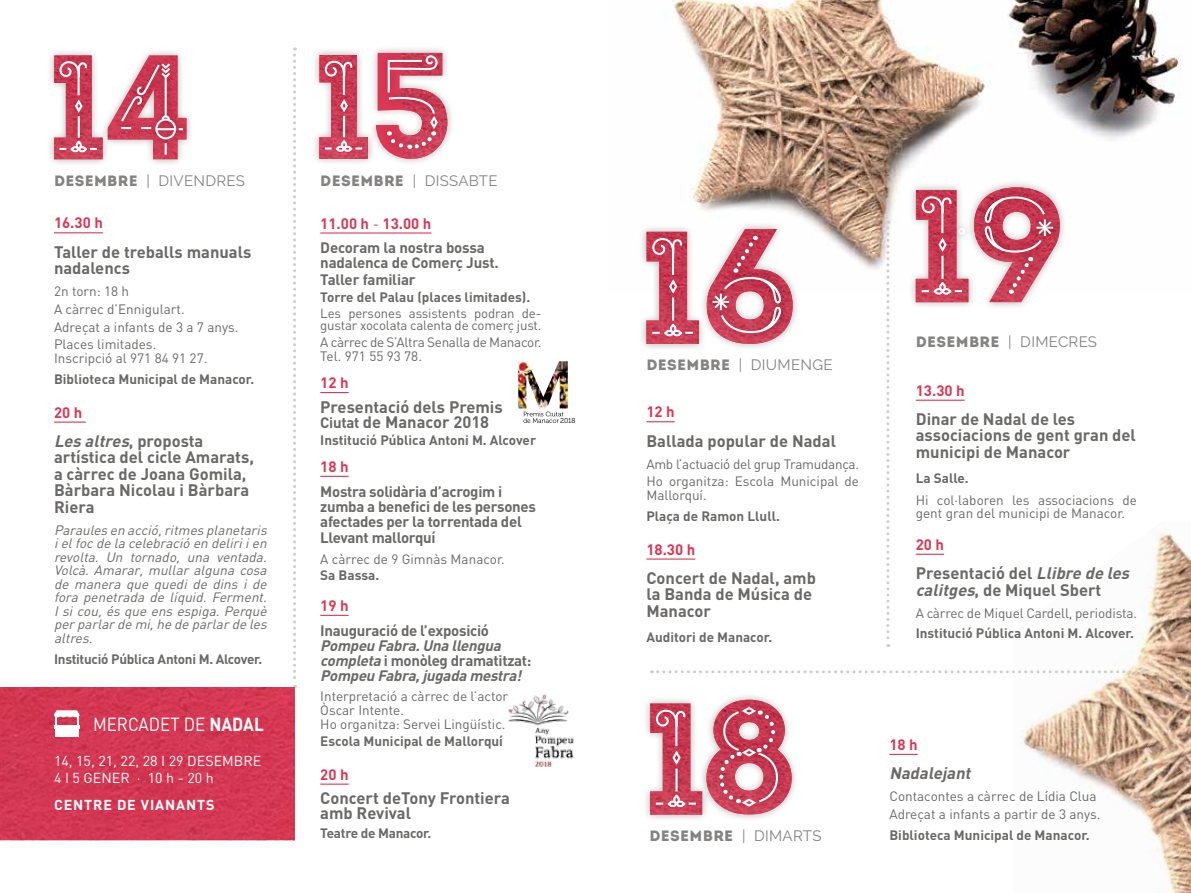
<style>
.page{position:relative;width:1191px;height:893px;background:#fff}
.page>*{position:absolute;margin:0;border:0;box-sizing:border-box;transform-origin:0 0}
.t1{font:18.75px "DIN";color:#fff;scale:.9 1}
.t2{font:700 16.5px/16.5px "DIN";color:#6a6967}
.t3{font:italic 700 16.5px "DIN";color:#6a6967}
.t4{font:700 15px/15px "DIN";letter-spacing:-.02em;color:#6a6967}
.t5{font:italic 700 15px/15px "DIN";color:#6a6967}
.t6{font:15px "Raleway";letter-spacing:.02em;color:#848382}
.t7{font:700 15px "DIN";color:#db3855}
.t8{font:15px "Intro";letter-spacing:.02em;color:#848382}
.t9{font:14.25px/17.1px "DIN";color:#fff}
.t10{font:700 14.25px "DIN";letter-spacing:.06em;color:#fff}
.t11{font:13.5px/17.7px "DIN";color:#6a6967}
.t12{font:italic 13.5px/13.5px "DIN";color:#6a6967;text-align:justify}
.t13{font:700 13.5px "DIN";color:#6a6967}
.t14{font:13.5px/17.7px "DIN";letter-spacing:-.02em;color:#6a6967}
.t15{font:700 13.5px "DIN";letter-spacing:-.02em;color:#6a6967}
.t16{font:13.2px/12px "DIN";letter-spacing:-.01em;color:#6a6967}
.t17{font:7.05px "Museo 300";color:#000}
.s1{font-family:"Intro"}
.s2{font-style:italic}
.s3{font-weight:700}
.s4{color:#db3855}
.s5{font-family:"Arial";font-weight:300;color:#db3855}
.s6{font-size:15px}
.s7{font-style:normal}
.s8{font-family:"Raleway"}
</style>
<div class="page">
<img style="left:664px;top:0;width:518px;height:290px">
<img style="left:1013px;top:532px;width:178px;height:361px">
<div style="left:698px;top:692px;width:101px;height:130px;background:#000;opacity:.3"></div>
<div style="left:46px;top:48px;width:65px;height:119px;background:#000;opacity:.3"></div>
<div style="left:52px;top:140px;width:21px;height:17px;background:#dadada"></div>
<hr style="left:54px;top:232px;width:49px;height:1px;background:#db3855">
<hr style="left:54px;top:422px;width:32px;height:1px;background:#db3855">
<svg style="left:646px;top:421px;width:28px;height:1px"></svg>
<hr style="left:646px;top:558px;width:49px;height:2px;background:#db3855">
<hr style="left:320px;top:232px;width:111px;height:2px;background:#db3855">
<svg style="left:320px;top:392px;width:28px;height:1px"></svg>
<svg style="left:320px;top:476px;width:28px;height:1px"></svg>
<svg style="left:320px;top:615px;width:28px;height:1px"></svg>
<svg style="left:320px;top:784px;width:28px;height:1px"></svg>
<svg style="left:889px;top:754px;width:28px;height:1px"></svg>
<hr style="left:915px;top:400px;width:49px;height:1px;background:#db3855">
<svg style="left:915px;top:554px;width:29px;height:1px"></svg>
<div style="left:311px;top:47px;width:65px;height:120px;background:#000;opacity:.3"></div>
<div style="left:348px;top:140px;width:21px;height:17px;background:#d9d9d9"></div>
<div style="left:317px;top:140px;width:22px;height:17px;background:#dbdbdb"></div>
<svg style="left:319px;top:55px;width:49px;height:104px"></svg>
<div style="left:699px;top:221px;width:101px;height:130px;background:#000;opacity:.3"></div>
<div style="left:638px;top:224px;width:68px;height:127px;background:#000;opacity:.3"></div>
<div style="left:645px;top:324px;width:21px;height:17px;background:#dbdbdb"></div>
<svg style="left:646px;top:229px;width:146px;height:115px"></svg>
<div style="left:642px;top:696px;width:68px;height:126px;background:#000;opacity:.3"></div>
<div style="left:648px;top:795px;width:22px;height:17px;background:#dbdbdb"></div>
<svg style="left:650px;top:700px;width:149px;height:115px"></svg>
<div style="left:966px;top:180px;width:101px;height:130px;background:#000;opacity:.3"></div>
<svg style="left:976px;top:187px;width:86px;height:115px"></svg>
<div style="left:908px;top:182px;width:68px;height:128px;background:#000;opacity:.3"></div>
<div style="left:947px;top:282px;width:22px;height:18px;background:#d27988"></div>
<div style="left:914px;top:282px;width:22px;height:18px;background:#e3e3e3"></div>
<svg style="left:915px;top:190px;width:53px;height:112px"></svg>
<svg style="left:293px;top:47px;width:3px;height:641px"></svg>
<svg style="left:651px;top:670px;width:485px;height:3px"></svg>
<div style="left:369px;top:45px;width:86px;height:121px;background:#000;opacity:.3"></div>
<div style="left:380px;top:52px;width:49px;height:48px;background:#d8c7ca"></div>
<svg style="left:376px;top:53px;width:71px;height:106px"></svg>
<svg style="left:886px;top:221px;width:3px;height:426px"></svg>
<div style="left:100px;top:48px;width:94px;height:119px;background:#fff"></div>
<div style="left:157px;top:136px;width:17px;height:26px;background:#000;opacity:.3"></div>
<div style="left:171px;top:121px;width:19px;height:17px;background:#000;opacity:.3"></div>
<svg style="left:54px;top:50px;width:132px;height:109px"></svg>
<img style="left:508px;top:694px;width:66px;height:73px">
<img style="left:518px;top:361px;width:50px;height:47px">
<svg style="left:523px;top:412px;width:40px;height:11px"></svg>
<img style="left:0;top:688px;width:295px;height:152px">
<div style="left:55px;top:725px;width:24px;height:12px;background:#fff"></div>
<hr style="left:54px;top:725px;width:26px;height:4px;background:#fff">
<hr style="left:55px;top:716px;width:2px;height:20px;background:#fff">
<hr style="left:77px;top:716px;width:2px;height:20px;background:#fff">
<svg style="left:54px;top:710px;width:25px;height:7px"></svg>
<div style="left:66px;top:712px;width:8px;height:5px;background:#fff;border-radius:50%"></div>
<div style="left:72px;top:712px;width:8px;height:5px;background:#fff;border-radius:50%"></div>
<p class="t6" style="left:54px;top:172px;width:192px"><span class="s1">DESEMBRE</span> | DIVENDRES</p>
<p class="t6" style="left:320px;top:172px;width:179px"><span class="s1">DESEMBRE</span> | DISSABTE</p>
<p class="t7" style="left:54px;top:213px;width:50px">16.30 h</p>
<p class="t2" style="left:54px;top:243px;width:199px">Taller de treballs manuals nadalencs</p>
<p class="t11" style="left:54px;top:282px;width:186px">2n torn: 18 h<br>A càrrec d’Ennigulart.<br>Adreçat a infants de 3 a 7 anys.<br>Places limitades.</p>
<p class="t11" style="left:54px;top:349px;width:155px">Inscripció al 971 84 91 27.</p>
<p class="t13" style="left:54px;top:370px;width:202px">Biblioteca Municipal de Manacor.</p>
<p class="t7" style="left:54px;top:402px;width:30px">20 h</p>
<p class="t2" style="left:54px;top:432px;width:201px"><span class="s2">Les altres</span>, p ro p o s t a artística del cicle Amarats, a càrrec de Joana Gomila,<br>Bàrbara Nicolau i Bàrbara<br>Riera</p>
<p class="t12" style="left:54px;top:523px;width:218px">Paraules en acció,ritmes planetaris ielfoc de la celebració en deliriien revolta. Un tornado, una ventada.<br>Volcà. Amarar, mullar alguna cosa de manera que quedi de dins i de fora penetrada de líquid. Ferment.<br>I si cou, és que ens espiga. Perquè perparlarde mi,he de parlarde les altres.</p>
<p class="t15" style="left:54px;top:650px;width:210px">I nstitució Pública Antoni M. Alcover.</p>
<p class="t1" style="left:93px;top:712px;width:191px">MERCADET DE <span class="s3">NADAL</span></p>
<p class="t9" style="left:54px;top:752px;width:209px">14, 15, 21, 22, 28 I 29 DESEMBRE<br>4 I 5 GENEr · 10 h - 20 h</p>
<p class="t10" style="left:54px;top:796px;width:162px">CENTRE DE VIANANTS</p>
<p class="t4" style="left:320px;top:210px;width:166px;line-height:24.8px"><span class="s4">11.00 h</span> <span class="s5">-</span> <span class="s4">13.00 h<br></span>Decoram la nostra bossa</p>
<p class="t4" style="left:320px;top:254px;width:180px;line-height:16.5px">nadalenca de Comerç Just.<br>Taller familiar</p>
<p class="t13" style="left:320px;top:289px;width:211px">Torre del Palau (places limitades).</p>
<p class="t16" style="left:320px;top:307px;width:223px">Les persones assistents podran de&shy;gustar xocolata calenta de comerç just.</p>
<p class="t14" style="left:320px;top:334px;width:223px;line-height:14.7px">A càrrec de S’Altra Senalla de Manacor.<br>Tel. 971 55 93 78.</p>
<p class="t7" style="left:320px;top:373px;width:30px">12 h</p>
<p class="t2" style="left:320px;top:399px;width:184px;line-height:15px">Presentació dels Premis<br><span class="s6">Ciutat</span> de Manacor 2018</p>
<p class="t13" style="left:320px;top:432px;width:217px">I nstitució Pública Antoni M. Alcover</p>
<p class="t7" style="left:320px;top:457px;width:30px">18 h</p>
<p class="t4" style="left:320px;top:483px;width:217px">Mostra solidària d’acrogim i zumba a benefici de les persones afectades per la torrentada del</p>
<p class="t4" style="left:320px;top:529px;width:117px">Llevant mallorquí</p>
<p class="t11" style="left:320px;top:550px;width:186px">A càrrec de 9 Gimnàs Manacor.</p>
<p class="t13" style="left:320px;top:566px;width:60px">Sa Bassa.</p>
<p class="t7" style="left:320px;top:596px;width:30px">19 h</p>
<p class="t4" style="left:320px;top:622px;width:170px">I nauguració de l’exposició</p>
<p class="t5" style="left:320px;top:637px;width:213px">Pompeu Fabra.Unallengua completa<span class="s7">i monòleg dramatitzat:<br></span>Pompeu Fabra,jugadamestra!</p>
<p class="t11" style="left:320px;top:689px;width:189px;line-height:13.5px">Interpretació a càrrec de l’actor<br>Òscar Intente.</p>
<p class="t11" style="left:320px;top:715px;width:187px">Ho organitza: Servei Lingüístic.</p>
<p class="t13" style="left:320px;top:732px;width:184px">Escola Municipal de Mallorquí</p>
<p class="t7" style="left:320px;top:764px;width:30px">20 h</p>
<p class="t2" style="left:320px;top:790px;width:191px;line-height:15px">Concert deTony Frontiera amb Revival</p>
<p class="t15" style="left:320px;top:825px;width:112px">Teatre de Manacor.</p>
<p class="t17" style="left:560px;top:417px;width:17px">2018</p>
<p class="t6" style="left:646px;top:356px;width:188px"><span class="s1">DESEMBRE</span> | DIUMENGE</p>
<p class="t7" style="left:646px;top:402px;width:30px">12 h</p>
<p class="t2" style="left:646px;top:432px;width:191px">Ballada popular de Nadal</p>
<p class="t14" style="left:646px;top:455px;width:214px">Amb l’actuació del grup Tramudança.<br>Ho organitza: Escola Municipal de</p>
<p class="t11" style="left:646px;top:486px;width:62px">Mallorquí.</p>
<p class="t13" style="left:646px;top:507px;width:135px">Plaça de Ramon Llull.</p>
<p class="t7" style="left:646px;top:539px;width:50px">18.30 h</p>
<p class="t2" style="left:646px;top:569px;width:171px">Concert de Nadal, amb la Banda de Música de<br>Manacor</p>
<p class="t13" style="left:646px;top:628px;width:127px">Auditori de Manacor.</p>
<p class="t6" style="left:915px;top:333px;width:183px"><span class="s1">DESEMBRE</span> | DIMECRES</p>
<p class="t7" style="left:915px;top:380px;width:50px">13.30 h</p>
<p class="t2" style="left:915px;top:410px;width:222px">Dinar de Nadal de les associacions de gent gran del municipi de Manacor</p>
<p class="t13" style="left:915px;top:469px;width:54px">La Salle.</p>
<p class="t11" style="left:915px;top:493px;width:223px;line-height:13.5px">Hi col·laboren les associacions de gent gran del municipi de Manacor.</p>
<p class="t7" style="left:915px;top:534px;width:30px">20 h</p>
<p class="t2" style="left:915px;top:564px;width:219px">Presentació del <span class="s2">Llibre de les calitges</span>, de Miquel Sbert</p>
<p class="t11" style="left:915px;top:603px;width:223px">A càrrec de Miquel Cardell, periodista.</p>
<p class="t13" style="left:915px;top:625px;width:219px">I nstitució Pública Antoni M. Alcover.</p>
<p class="t8" style="left:649px;top:826px;width:173px">DESEMBRE <span class="s8">| DIMARTS</span></p>
<p class="t7" style="left:889px;top:735px;width:30px">18 h</p>
<p class="t3" style="left:889px;top:762px;width:86px">Nadalejant</p>
<p class="t11" style="left:889px;top:787px;width:212px">Contacontes a càrrec de Lídia Clua<br>Adreçat a infants a partir de 3 anys.</p>
<p class="t13" style="left:889px;top:826px;width:202px">Biblioteca Municipal de Manacor.</p>
</div>
